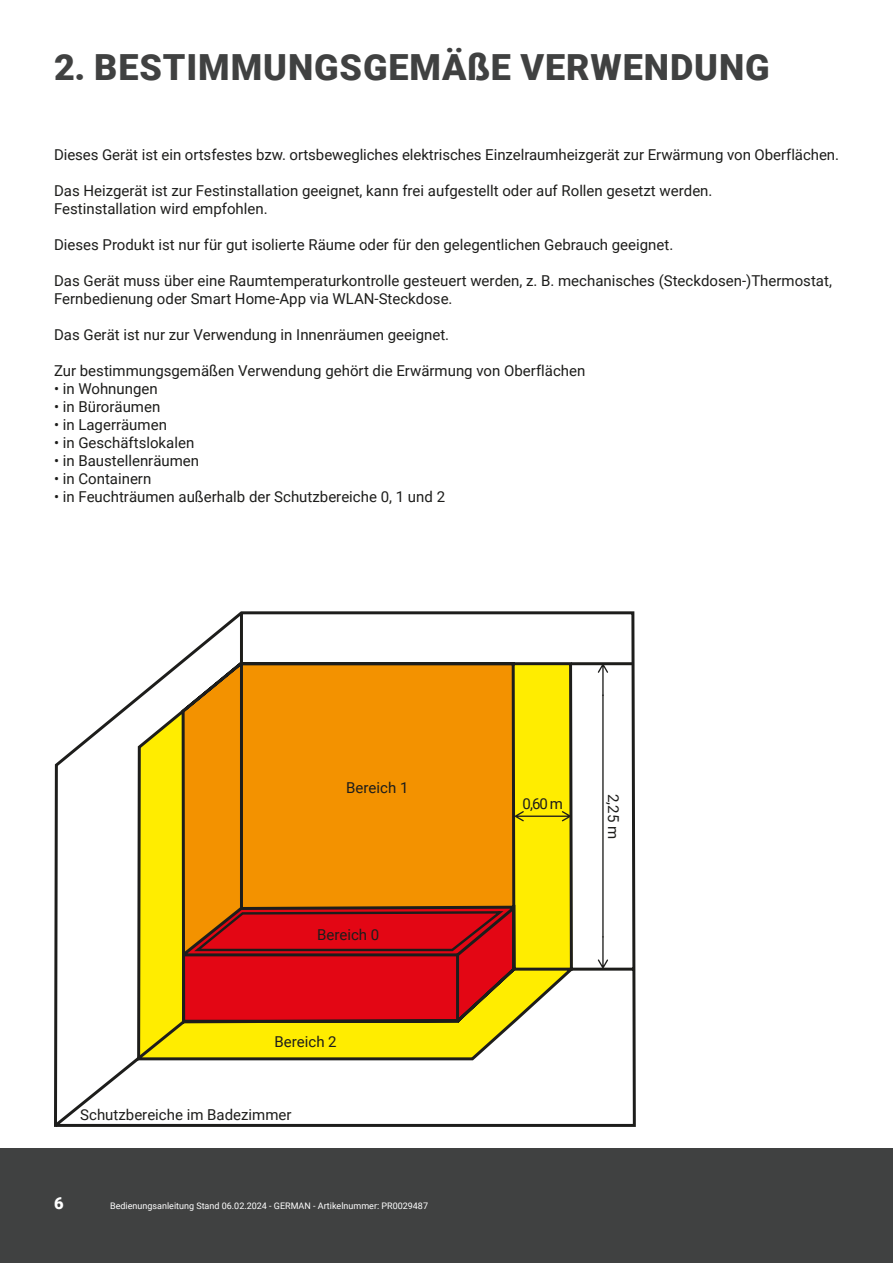
<style>
.page{position:relative;width:893px;height:1263px;background:#fff}
.page>*{position:absolute;margin:0;border:0;box-sizing:border-box;transform-origin:0 0}
.Große_Headline{font:900 36px "Roboto";letter-spacing:.025em;color:#404141}
.t1{font:900 16.5px "Roboto";color:#fff}
.Fließtext{font:15px/18px "Roboto";color:#1d1d1b}
.t2{font:9px "Roboto";color:#fff}
</style>
<div class="page">
<div style="left:0;top:1148px;width:893px;height:115px;background:#404141"></div>
<svg style="left:54px;top:611px;width:582px;height:516px"></svg>
<svg style="left:183px;top:907px;width:332px;height:115px;background:#ca1613"></svg>
<svg style="left:515px;top:811px;width:56px;height:10px"></svg>
<svg style="left:598px;top:664px;width:10px;height:32px"></svg>
<svg style="left:598px;top:936px;width:10px;height:32px"></svg>
<hr style="left:602px;top:695px;width:2px;height:242px;background:#1d1d1b">
<p class="Große_Headline" style="left:54px;top:42px;width:717px">2. BESTIMMUNGSGEMÄßE VERWENDUNG</p>
<p class="Fließtext" style="left:54px;top:145px;width:787px">Dieses Gerät ist ein ortsfestes bzw. ortsbewegliches elektrisches Einzelraumheizgerät zur Erwärmung von Oberflächen.</p>
<p class="Fließtext" style="left:54px;top:181px;width:660px">Das Heizgerät ist zur Festinstallation geeignet, kann frei aufgestellt oder auf Rollen gesetzt werden.<br>Festinstallation wird empfohlen.</p>
<p class="Fließtext" style="left:54px;top:235px;width:621px">Dieses Produkt ist nur für gut isolierte Räume oder für den gelegentlichen Gebrauch geeignet.</p>
<p class="Fließtext" style="left:54px;top:271px;width:779px">Das Gerät muss über eine Raumtemperaturkontrolle gesteuert werden, z. B. mechanisches (Steckdosen-)Thermostat,<br>Fernbedienung oder Smart Home-App via WLAN-Steckdose.</p>
<p class="Fließtext" style="left:54px;top:325px;width:397px">Das Gerät ist nur zur Verwendung in Innenräumen geeignet.</p>
<p class="Fließtext" style="left:54px;top:361px;width:533px">Zur bestimmungsgemäßen Verwendung gehört die Erwärmung von Oberflächen</p>
<p class="Fließtext" style="left:54px;top:379px;width:105px">• in Wohnungen</p>
<p class="Fließtext" style="left:54px;top:397px;width:108px">• in Büroräumen</p>
<p class="Fließtext" style="left:54px;top:415px;width:114px">• in Lagerräumen</p>
<p class="Fließtext" style="left:54px;top:433px;width:142px">• in Geschäftslokalen</p>
<p class="Fließtext" style="left:54px;top:451px;width:147px">• in Baustellenräumen</p>
<p class="Fließtext" style="left:54px;top:469px;width:99px">• in Containern</p>
<p class="Fließtext" style="left:54px;top:487px;width:393px">• in Feuchträumen außerhalb der Schutzbereiche 0, 1 und 2</p>
<p class="Fließtext" style="left:346px;top:778px;width:64px">Bereich 1</p>
<p class="Fließtext" style="left:317px;top:925px;width:64px">Bereich 0</p>
<p class="Fließtext" style="left:275px;top:1032px;width:64px">Bereich 2</p>
<p class="Fließtext" style="left:80px;top:1105px;width:213px">Schutzbereiche im Badezimmer</p>
<p class="t1" style="left:54px;top:1191px;width:11px">6</p>
<p class="t2" style="left:110px;top:1199px;width:319px">Bedienungsanleitung Stand 06.02.2024 - GERMAN - Artikelnummer: PR0029487</p>
<p class="Fließtext" style="left:523px;top:794px;width:42px">0,60 m</p>
<p class="Fließtext" style="left:623px;top:794px;width:47px;rotate:90deg">2,25 m</p>
</div>
